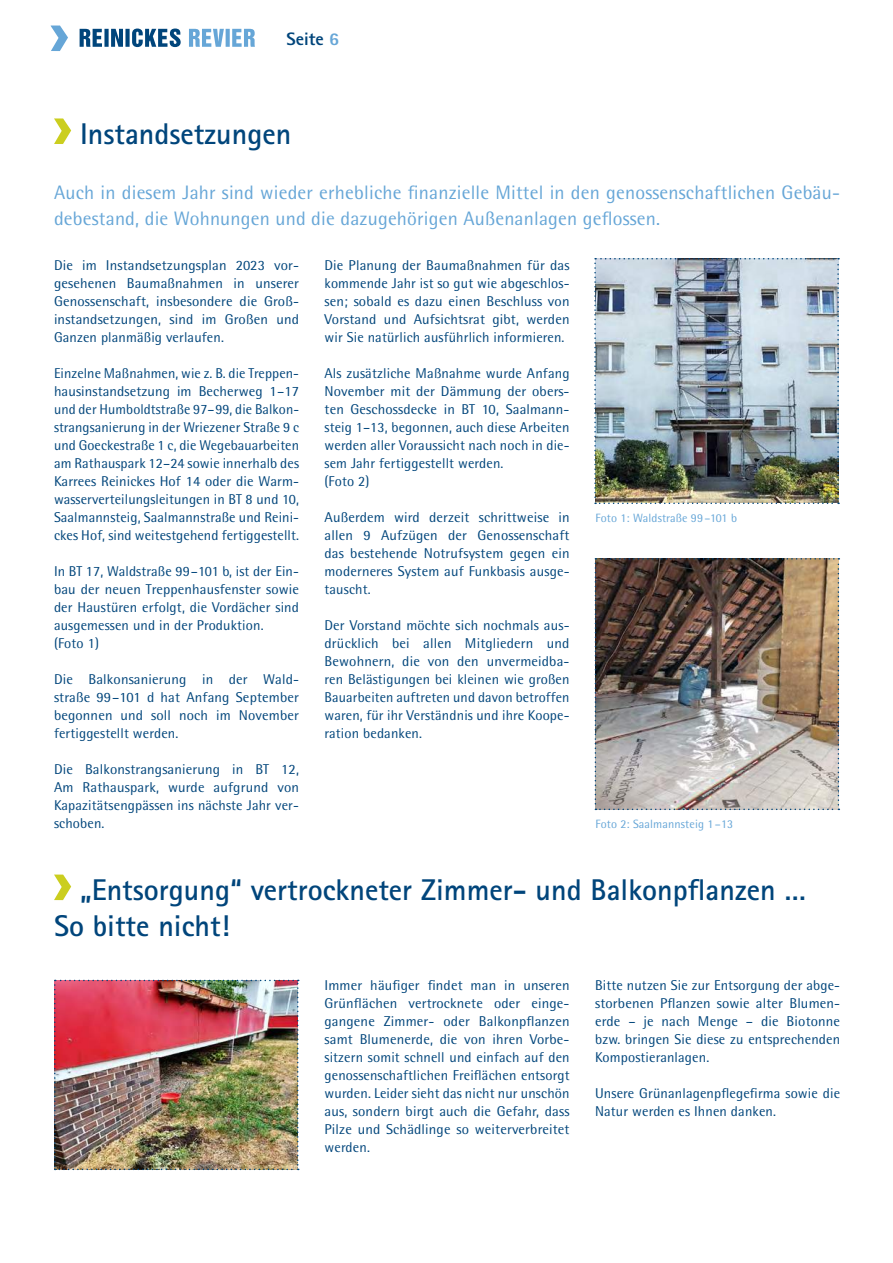
<style>
.page{position:relative;width:893px;height:1263px;background:#fff}
.page>*{position:absolute;margin:0;border:0;box-sizing:border-box;transform-origin:0 0}
.t1{font:700 30px/36px "Rotis Sans Serif";color:#00457b}
.t2{font:19.5px/25.5px "Rotis Semi Sans";letter-spacing:.01em;color:#66a6d7}
.t3{font:800 18px "Rotis Sans Serif Std";color:#00457b}
.t4{font:14.25px/18px "Rotis Semi Sans";letter-spacing:.01em;color:#00457b;text-align:justify}
.t5{font:12px "Rotis Semi Sans Std";letter-spacing:.01em;color:#66a6d7}
.s1{color:#66a6d7}
</style>
<div class="page">
<svg style="left:189px;top:29px;width:66px;height:18px"></svg>
<svg style="left:80px;top:29px;width:101px;height:18px"></svg>
<svg style="left:51px;top:26px;width:17px;height:25px"></svg>
<svg style="left:54px;top:118px;width:17px;height:26px"></svg>
<svg style="left:54px;top:874px;width:17px;height:26px"></svg>
<img style="left:595px;top:558px;width:244px;height:252px">
<img style="left:594px;top:258px;width:245px;height:246px">
<img style="left:54px;top:980px;width:245px;height:190px">
<hr style="left:892px;top:702px;width:1px;height:561px;background:#ebf1fa">
<p class="t3" style="left:287px;top:28px;width:54px">Seite <span class="s1">6</span></p>
<h1 class="t1" style="left:80px;top:115px;width:213px">Instandsetzungen</h1>
<h2 class="t2" style="left:54px;top:180px;width:788px">Auch in diesem Jahr sind wieder erhebliche finanzielle Mittel in den genossenschaftlichen Gebäu&shy;debestand, die Wohnungen und die dazugehörigen Außenanlagen geflossen.</h2>
<p class="t4" style="left:54px;top:256px;width:247px">Die im Instandsetzungsplan 2023 vor&shy;gesehenen Baumaßnahmen in unserer Genossenschaft, insbesondere die Groß&shy;instandsetzungen, sind im Großen und Ganzen planmäßig verlaufen.</p>
<p class="t4" style="left:54px;top:364px;width:247px">Einzelne Maßnahmen, wie z. B. die Treppen&shy;hausinstandsetzung im Becherweg 1–17 und der Humboldtstraße 97–99, die Balkon&shy;strangsanierung in der Wriezener Straße 9 c und Goeckestraße 1 c, die Wegebauarbeiten am Rathauspark 12–24 sowie innerhalb des Karrees Reinickes Hof 14 oder die Warm&shy;wasserverteilungsleitungen in BT 8 und 10, Saalmannsteig, Saalmannstraße und Reini&shy;ckes Hof, sind weitestgehend fertiggestellt.</p>
<p class="t4" style="left:54px;top:562px;width:247px;text-align:left">In BT 17, Waldstraße 99–101 b, ist der Ein&shy;bau der neuen Treppenhausfenster sowie der Haustüren erfolgt, die Vordächer sind ausgemessen und in der Produktion.<br>(Foto 1)</p>
<p class="t4" style="left:54px;top:670px;width:247px">Die Balkonsanierung in der Wald&shy;straße 99–101 d hat Anfang September begonnen und soll noch im November fertiggestellt werden.</p>
<p class="t4" style="left:54px;top:760px;width:247px">Die Balkonstrangsanierung in BT 12, Am Rathauspark, wurde aufgrund von Kapazitätsengpässen ins nächste Jahr ver&shy;schoben.</p>
<p class="t4" style="left:325px;top:256px;width:247px">Die Planung der Baumaßnahmen für das kommende Jahr ist so gut wie abgeschlos&shy;sen; sobald es dazu einen Beschluss von Vorstand und Aufsichtsrat gibt, werden wir Sie natürlich ausführlich informieren.</p>
<p class="t4" style="left:325px;top:364px;width:247px;text-align:left">Als zusätzliche Maßnahme wurde Anfang November mit der Dämmung der obers&shy;ten Geschossdecke in BT 10, Saalmann&shy;steig 1–13, begonnen, auch diese Arbeiten werden aller Voraussicht nach noch in die&shy;sem Jahr fertiggestellt werden.<br>(Foto 2)</p>
<p class="t4" style="left:325px;top:508px;width:247px">Außerdem wird derzeit schrittweise in allen 9 Aufzügen der Genossenschaft das bestehende Notrufsystem gegen ein moderneres System auf Funkbasis ausge&shy;tauscht.</p>
<p class="t4" style="left:325px;top:616px;width:247px">Der Vorstand möchte sich nochmals aus&shy;drücklich bei allen Mitgliedern und Bewohnern, die von den unvermeidba&shy;ren Belästigungen bei kleinen wie großen Bauarbeiten auftreten und davon betroffen waren, für ihr Verständnis und ihre Koope&shy;ration bedanken.</p>
<p class="t5" style="left:595px;top:511px;width:143px">Foto 1: Waldstraße 99 –101 b</p>
<p class="t5" style="left:595px;top:817px;width:139px">Foto 2: Saalmannsteig 1–13</p>
<h1 class="t1" style="left:54px;top:871px;width:754px;text-indent:26px">„Entsorgung“ vertrockneter Zimmer- und Balkonpflanzen …<br>So bitte nicht!</h1>
<p class="t4" style="left:325px;top:976px;width:247px">Immer häufiger findet man in unseren Grünflächen vertrocknete oder einge&shy;gangene Zimmer- oder Balkonpflanzen samt Blumenerde, die von ihren Vorbe&shy;sitzern somit schnell und einfach auf den genossenschaftlichen Freiflächen entsorgt wurden. Leider sieht das nicht nur unschön aus, sondern birgt auch die Gefahr, dass Pilze und Schädlinge so weiterverbreitet werden.</p>
<p class="t4" style="left:595px;top:976px;width:247px">Bitte nutzen Sie zur Entsorgung der abge&shy;storbenen Pflanzen sowie alter Blumen&shy;erde – je nach Menge – die Biotonne bzw. bringen Sie diese zu entsprechenden Kompostieranlagen.</p>
<p class="t4" style="left:595px;top:1084px;width:247px">Unsere Grünanlagenpflegefirma sowie die<br>Natur werden es Ihnen danken.</p>
</div>
